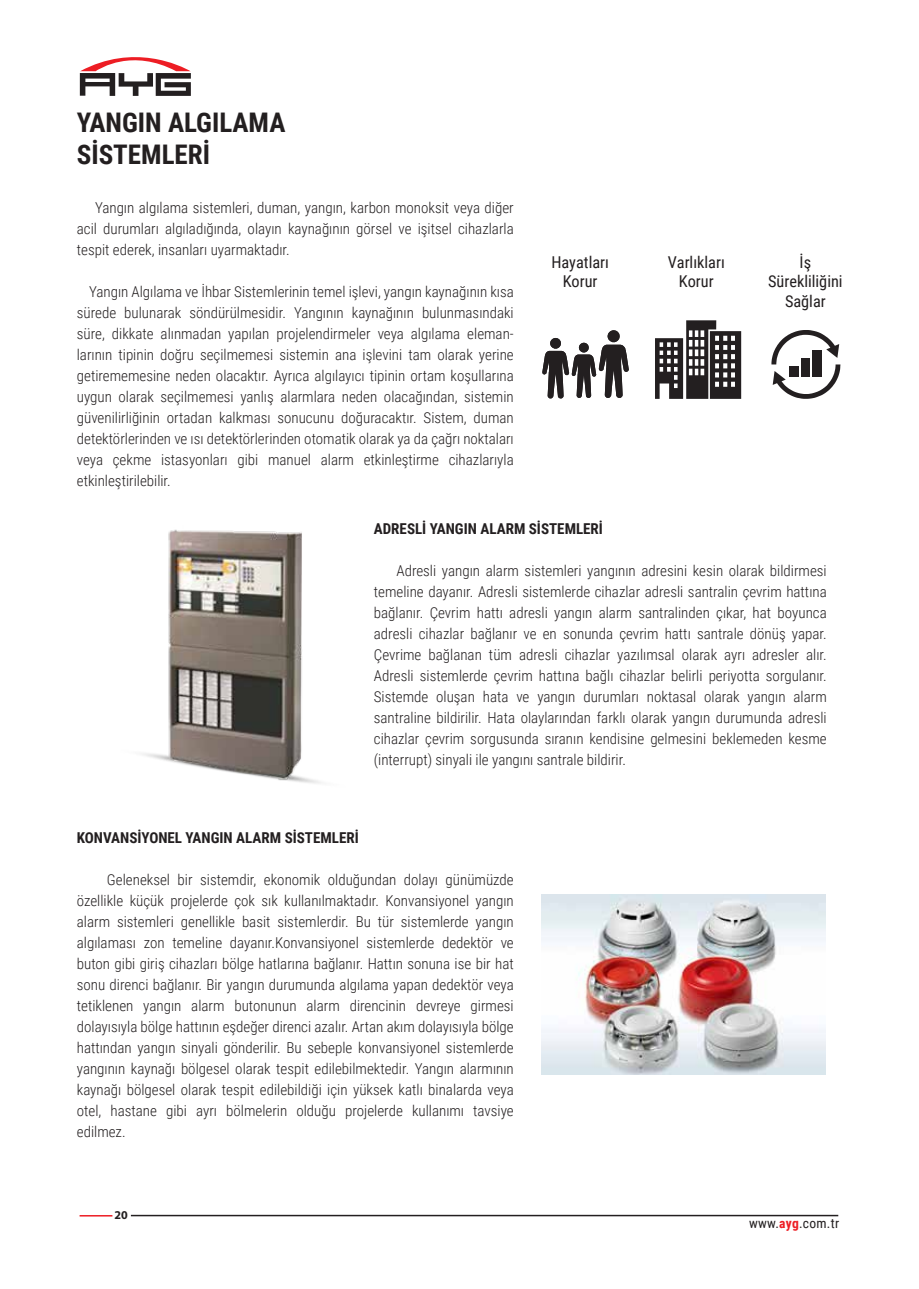
<style>
.page{position:relative;width:919px;height:1289px;background:#fff}
.page>*{position:absolute;margin:0;border:0;box-sizing:border-box;transform-origin:0 0}
.t1{font:700 27px/32.4px "Roboto Condensed";color:#231f20}
.t2{font:16.35px/19.5px "Roboto Condensed";color:#231f20;text-align:center}
.t3{font:300 15px/21px "Roboto Condensed";color:#231f20;text-align:justify}
.t4{font:700 15px "Roboto Condensed";color:#231f20}
.t5{font:13.5px "Roboto Condensed";letter-spacing:.02em;color:#231f20}
.t6{font:700 12px "Myriad Pro";color:#231f20}
.s1{font-weight:700;color:#ed1d24}
</style>
<div class="page">
<svg style="left:542px;top:330px;width:86px;height:68px"></svg>
<svg style="left:655px;top:320px;width:86px;height:79px"></svg>
<svg style="left:771px;top:330px;width:69px;height:69px"></svg>
<img style="left:142px;top:529px;width:179px;height:255px">
<img style="left:541px;top:894px;width:284px;height:180px">
<svg style="left:80px;top:57px;width:111px;height:39px"></svg>
<hr style="left:80px;top:1214px;width:32px;height:2px;background:#ed1d24">
<hr style="left:131px;top:1214px;width:707px;height:2px;background:#231f20">
<h1 class="t1" style="left:77px;top:105px;width:210px">YANGIN ALGILAMA<br>SİSTEMLERİ</h1>
<p class="t3" style="left:77px;top:197px;width:438px;text-indent:18px">Yangın algılama sistemleri, duman, yangın, karbon monoksit veya diğer acil durumları algıladığında, olayın kaynağının görsel ve işitsel cihazlarla tespit ederek, insanları uyarmaktadır.</p>
<p class="t3" style="left:77px;top:281px;width:438px;text-indent:12px">Yangın Algılama ve İhbar Sistemlerinin temel işlevi, yangın kaynağının kısa sürede bulunarak söndürülmesidir. Yangının kaynağının bulunmasındaki süre, dikkate alınmadan yapılan projelendirmeler veya algılama eleman&shy;larının tipinin doğru seçilmemesi sistemin ana işlevini tam olarak yerine getirememesine neden olacaktır. Ayrıca algılayıcı tipinin ortam koşullarına uygun olarak seçilmemesi yanlış alarmlara neden olacağından, sistemin güvenilirliğinin ortadan kalkması sonucunu doğuracaktır. Sistem, duman detektörlerinden ve ısı detektörlerinden otomatik olarak ya da çağrı noktaları veya çekme istasyonları gibi manuel alarm etkinleştirme cihazlarıyla etkinleştirilebilir.</p>
<p class="t2" style="left:551px;top:251px;width:59px">Hayatları<br>Korur</p>
<p class="t2" style="left:667px;top:251px;width:59px">Varlıkları<br>Korur</p>
<p class="t2" style="left:768px;top:251px;width:76px">İş<br>Sürekliliğini<br>Sağlar</p>
<p class="t4" style="left:374px;top:518px;width:230px">ADRESLİ YANGIN ALARM SİSTEMLERİ</p>
<p class="t3" style="left:374px;top:559px;width:454px;text-indent:23px">Adresli yangın alarm sistemleri yangının adresini kesin olarak bildirmesi temeline dayanır. Adresli sistemlerde cihazlar adresli santralin çevrim hattına bağlanır. Çevrim hattı adresli yangın alarm santralinden çıkar, hat boyunca adresli cihazlar bağlanır ve en sonunda çevrim hattı santrale dönüş yapar.<br>Çevrime bağlanan tüm adresli cihazlar yazılımsal olarak ayrı adresler alır.<br>Adresli sistemlerde çevrim hattına bağlı cihazlar belirli periyotta sorgulanır.<br>Sistemde oluşan hata ve yangın durumları noktasal olarak yangın alarm santraline bildirilir. Hata olaylarından farklı olarak yangın durumunda adresli cihazlar çevrim sorgusunda sıranın kendisine gelmesini beklemeden kesme (interrupt) sinyali ile yangını santrale bildirir.</p>
<p class="t4" style="left:77px;top:827px;width:283px">KONVANSİYONEL YANGIN ALARM SİSTEMLERİ</p>
<p class="t3" style="left:77px;top:869px;width:438px;text-indent:30px">Geleneksel bir sistemdir, ekonomik olduğundan dolayı günümüzde özellikle küçük projelerde çok sık kullanılmaktadır. Konvansiyonel yangın alarm sistemleri genellikle basit sistemlerdir. Bu tür sistemlerde yangın algılaması zon temeline dayanır.Konvansiyonel sistemlerde dedektör ve buton gibi giriş cihazları bölge hatlarına bağlanır. Hattın sonuna ise bir hat sonu direnci bağlanır. Bir yangın durumunda algılama yapan dedektör veya tetiklenen yangın alarm butonunun alarm direncinin devreye girmesi dolayısıyla bölge hattının eşdeğer direnci azalır. Artan akım dolayısıyla bölge hattından yangın sinyali gönderilir. Bu sebeple konvansiyonel sistemlerde yangının kaynağı bölgesel olarak tespit edilebilmektedir. Yangın alarmının kaynağı bölgesel olarak tespit edilebildiği için yüksek katlı binalarda veya otel, hastane gibi ayrı bölmelerin olduğu projelerde kullanımı tavsiye edilmez.</p>
<p class="t6" style="left:114px;top:1206px;width:15px">20</p>
<p class="t5" style="left:749px;top:1213px;width:91px">www.<span class="s1">ayg</span>.com.tr</p>
</div>
